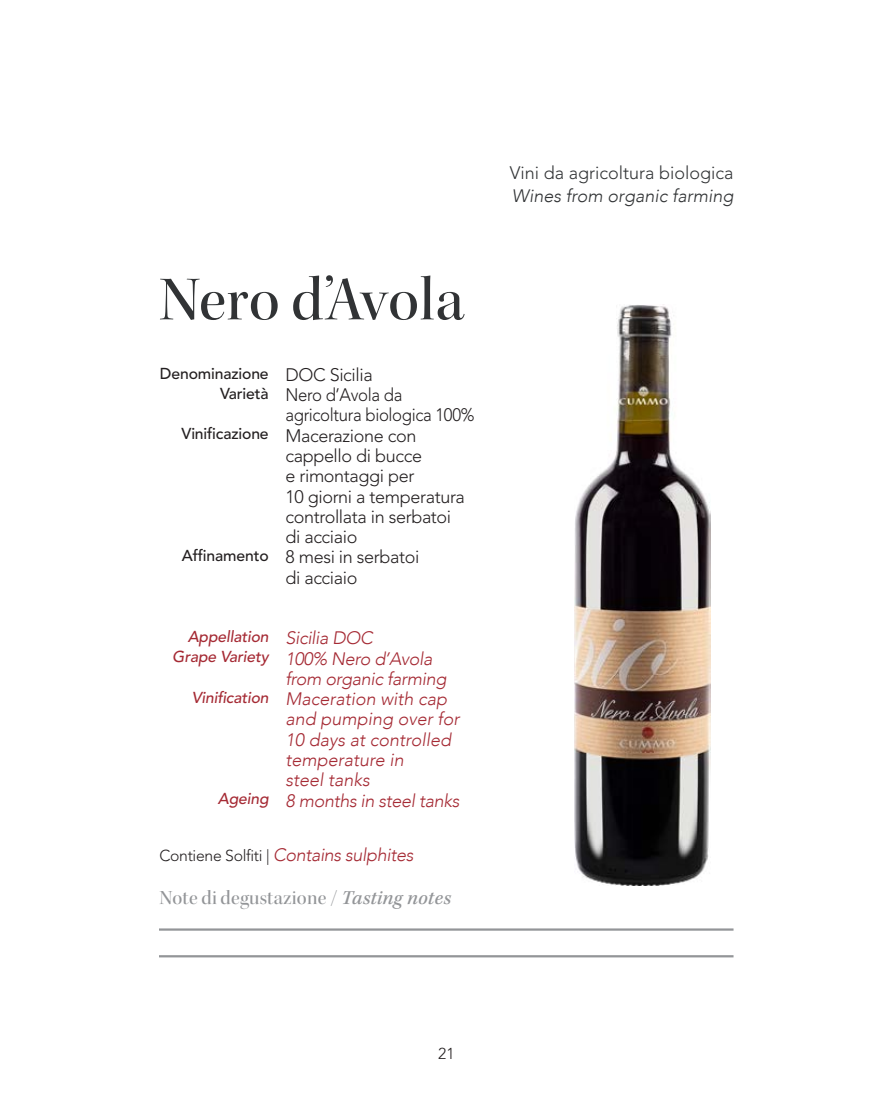
<style>
.page{position:relative;width:893px;height:1117px;background:#fff}
.page>*{position:absolute;margin:0;border:0;box-sizing:border-box;transform-origin:0 0}
.t1{font:63px "Kepler Std Medium Disp";letter-spacing:.01em;color:#313335}
.t2{font:20.25px "Kepler Std Medium Disp";letter-spacing:.01em;color:#939598}
.t3{font:300 18px/20.2px "Avenir";letter-spacing:-.02em;color:#231f20}
.t4{font:italic 300 18px "Avenir";letter-spacing:-.02em;color:#a52a34}
.t5{font:italic 300 18px/20.2px "Avenir";color:#a52a34}
.t6{font:300 18px/20.2px "Avenir";letter-spacing:-.02em;color:#231f20;scale:.93 1}
.t7{font:300 18px "Avenir";color:#313335}
.t8{font:italic 300 18px "Avenir";color:#313335}
.t9{font:500 15.75px "Avenir";letter-spacing:-.01em;color:#231f20}
.t10{font:italic 500 15.75px "Avenir LT Std";letter-spacing:-.01em;color:#a52a34}
.t11{font:300 15.75px "Avenir";color:#231f20}
.s1{font-style:normal;font-size:15.75px;color:#231f20}
.s2{font-family:"Kepler Std";font-weight:500;font-style:italic}
</style>
<div class="page">
<img style="left:575px;top:305px;width:135px;height:580px">
<hr style="left:159px;top:928px;width:574px;height:2px;background:#939598">
<hr style="left:159px;top:954px;width:574px;height:3px;background:#939598">
<p class="t1" style="left:159px;top:264px;width:306px">Nero d’Avola</p>
<p class="t9" style="left:160px;top:361px;width:110px">Denominazione</p>
<p class="t9" style="left:220px;top:381px;width:50px">Varietà</p>
<p class="t9" style="left:182px;top:422px;width:89px">Vinificazione</p>
<p class="t9" style="left:182px;top:543px;width:88px">Affinamento</p>
<p class="t3" style="left:285px;top:365px;width:89px">DOC Sicilia</p>
<p class="t6" style="left:285px;top:385px;width:205px">Nero d’Avola da agricoltura biologica 100%</p>
<p class="t3" style="left:285px;top:426px;width:138px">Macerazione con cappello di bucce</p>
<p class="t3" style="left:285px;top:466px;width:130px">e rimontaggi per</p>
<p class="t3" style="left:285px;top:486px;width:181px">10 giorni a temperatura</p>
<p class="t3" style="left:285px;top:507px;width:167px">controllata in serbatoi</p>
<p class="t3" style="left:285px;top:527px;width:74px">di acciaio</p>
<p class="t3" style="left:285px;top:547px;width:135px">8 mesi in serbatoi</p>
<p class="t3" style="left:285px;top:567px;width:74px">di acciaio</p>
<p class="t10" style="left:188px;top:627px;width:82px">Appellation</p>
<p class="t10" style="left:172px;top:647px;width:98px">Grape Variety</p>
<p class="t10" style="left:192px;top:688px;width:78px">Vinification</p>
<p class="t10" style="left:218px;top:789px;width:52px">Ageing</p>
<p class="t4" style="left:285px;top:627px;width:89px">Sicilia DOC</p>
<p class="t4" style="left:285px;top:647px;width:149px">100% Nero d’Avola</p>
<p class="t4" style="left:285px;top:668px;width:162px">from organic farming</p>
<p class="t5" style="left:285px;top:688px;width:176px">Maceration with cap and pumping over for<br>10 days at controlled temperature in</p>
<p class="t5" style="left:285px;top:769px;width:86px">steel tanks</p>
<p class="t4" style="left:285px;top:789px;width:175px">8 months in steel tanks</p>
<p class="t4" style="left:159px;top:844px;width:255px"><span class="s1">Contiene Solfiti |</span> Contains sulphites</p>
<p class="t2" style="left:159px;top:885px;width:293px">Note di degustazione / <span class="s2">Tasting notes</span></p>
<p class="t7" style="left:510px;top:159px;width:225px">Vini da agricoltura biologica</p>
<p class="t8" style="left:512px;top:185px;width:223px">Wines from organic farming</p>
<p class="t11" style="left:438px;top:1041px;width:18px">21</p>
</div>
